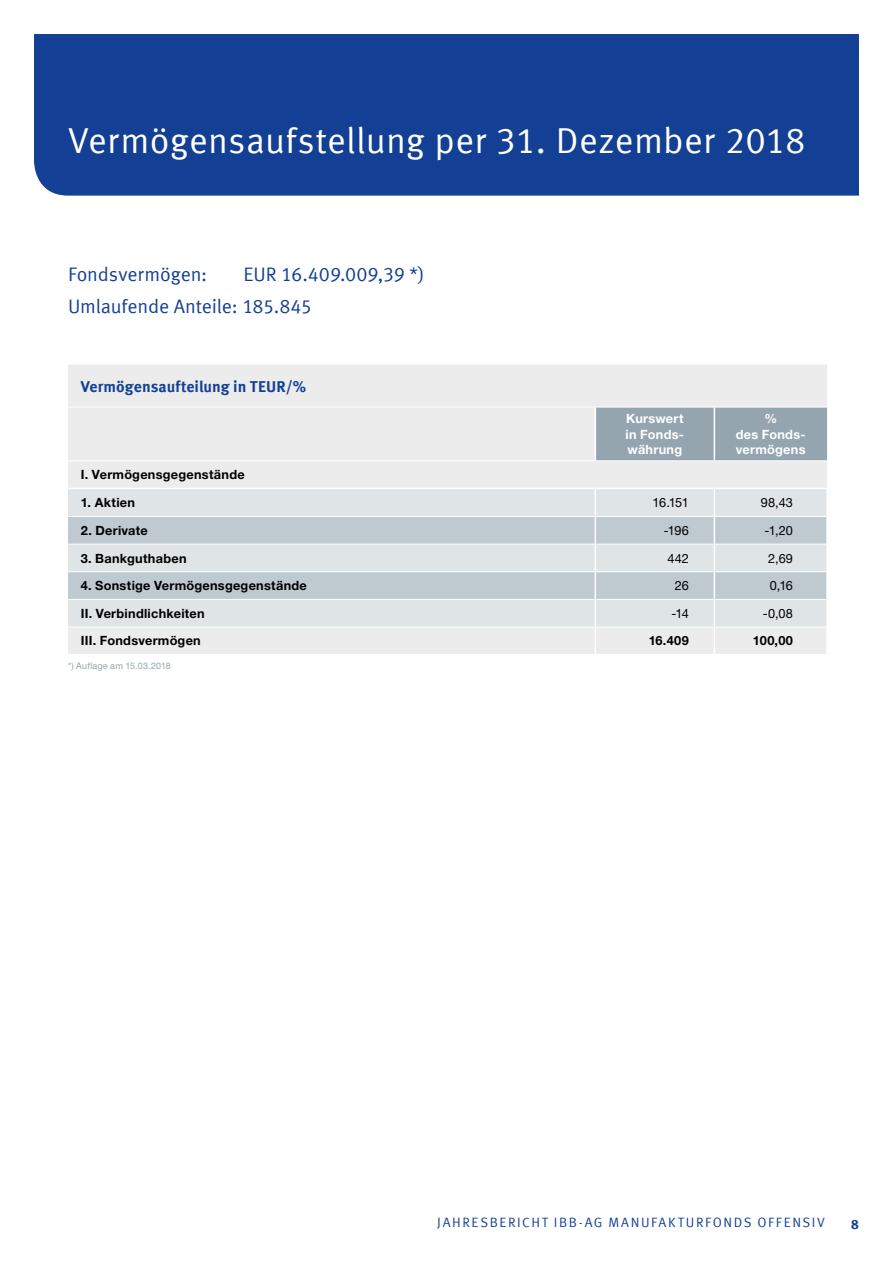
<style>
.page{position:relative;width:893px;height:1263px;background:#fff}
.page>*{position:absolute;margin:0;border:0;box-sizing:border-box;transform-origin:0 0}
.t1{font:36px "Meta Offc Pro Norm";letter-spacing:.01em;color:#fff}
.t2{font:19.5px/32px "Meta Offc Pro Norm";letter-spacing:-.01em;color:#134094}
.t3{font:700 15.75px "Meta Offc Pro";color:#134094}
.t4{font:13.5px "Meta Offc Pro Norm";letter-spacing:.115em;color:#134094}
.t5{font:700 13.5px "Meta Offc Pro";color:#134094}
.t6{font:700 12.75px "Helvetica Neue LTW1 G";letter-spacing:.02em;color:#000}
.t7{font:700 12.75px/15.9px "Helvetica Neue LTW1 G";letter-spacing:.02em;color:#fff;text-align:justify}
.t8{font:12.75px "Helvetica Neue LTW1 G";letter-spacing:-.005em;color:#000}
.t9{font:9px "Helvetica Neue LTW1 G";letter-spacing:.02em;color:#94a5b0}
</style>
<div class="page">
<div style="left:34px;top:34px;width:825px;height:162px;background:#134094"></div>
<div style="left:68px;top:365px;width:759px;height:289px;background:#ececed"></div>
<div style="left:596px;top:408px;width:231px;height:52px;background:#94a5b0"></div>
<div style="left:68px;top:489px;width:758px;height:138px;background:#dfe4e7"></div>
<svg style="left:68px;top:517px;width:758px;height:82px;background:#cad2d7"></svg>
<hr style="left:68px;top:407px;width:527px;height:1px;background:#fff">
<hr style="left:595px;top:407px;width:119px;height:1px;background:#fff">
<hr style="left:714px;top:407px;width:113px;height:1px;background:#fff">
<hr style="left:596px;top:544px;width:118px;height:1px;background:#fff">
<hr style="left:715px;top:544px;width:111px;height:1px;background:#fff">
<hr style="left:596px;top:599px;width:118px;height:1px;background:#fff">
<hr style="left:715px;top:599px;width:111px;height:1px;background:#fff">
<hr style="left:68px;top:460px;width:527px;height:1px;background:#fff">
<hr style="left:595px;top:460px;width:119px;height:1px;background:#fff">
<hr style="left:714px;top:460px;width:113px;height:1px;background:#fff">
<hr style="left:68px;top:516px;width:527px;height:1px;background:#fff">
<hr style="left:596px;top:516px;width:118px;height:1px;background:#fff">
<hr style="left:715px;top:516px;width:111px;height:1px;background:#fff">
<hr style="left:68px;top:544px;width:527px;height:1px;background:#fff">
<hr style="left:68px;top:571px;width:527px;height:1px;background:#fff">
<hr style="left:596px;top:571px;width:118px;height:1px;background:#fff">
<hr style="left:715px;top:571px;width:111px;height:1px;background:#fff">
<hr style="left:68px;top:599px;width:527px;height:1px;background:#fff">
<hr style="left:68px;top:627px;width:527px;height:1px;background:#fff">
<hr style="left:596px;top:627px;width:118px;height:1px;background:#fff">
<hr style="left:715px;top:627px;width:111px;height:1px;background:#fff">
<hr style="left:68px;top:488px;width:527px;height:1px;background:#fff">
<hr style="left:595px;top:488px;width:119px;height:1px;background:#fff">
<hr style="left:714px;top:488px;width:114px;height:1px;background:#fff">
<hr style="left:595px;top:407px;width:1px;height:53px;background:#fff">
<hr style="left:714px;top:407px;width:1px;height:53px;background:#fff">
<svg style="left:595px;top:489px;width:1px;height:165px"></svg>
<svg style="left:714px;top:489px;width:1px;height:165px"></svg>
<hr style="left:826px;top:489px;width:2px;height:27px;background:#fff">
<hr style="left:826px;top:516px;width:2px;height:28px;background:#fff">
<hr style="left:826px;top:544px;width:2px;height:28px;background:#fff">
<hr style="left:826px;top:572px;width:2px;height:27px;background:#fff">
<hr style="left:826px;top:599px;width:2px;height:28px;background:#fff">
<hr style="left:826px;top:627px;width:2px;height:27px;background:#fff">
<h1 class="t1" style="left:68px;top:113px;width:739px">Vermögensaufstellung per 31. Dezember 2018</h1>
<h2 class="t2" style="left:68px;top:257px;width:358px;text-indent:176px">EU R 16.409.009,39 *)<br>U mlaufende Anteile: 185.845</h2>
<h2 class="t2" style="left:68px;top:257px;width:141px">Fondsvermögen:</h2>
<p class="t3" style="left:81px;top:374px;width:227px">Vermögensaufteilung in TEUR/%</p>
<p class="t7" style="left:626px;top:410px;width:60px">Kurswert in Fonds&shy;währung</p>
<p class="t7" style="left:736px;top:410px;width:71px;text-align:center">%<br>des Fonds&shy;vermögens</p>
<p class="t6" style="left:81px;top:467px;width:165px">I. Vermögensgegenstände</p>
<p class="t6" style="left:81px;top:495px;width:56px">1. Aktien</p>
<p class="t8" style="left:653px;top:495px;width:38px">16.151</p>
<p class="t8" style="left:761px;top:495px;width:34px">98,43</p>
<p class="t6" style="left:81px;top:522px;width:69px">2. Derivate</p>
<p class="t8" style="left:664px;top:522px;width:27px">-196</p>
<p class="t8" style="left:764px;top:522px;width:30px">-1,20</p>
<p class="t6" style="left:81px;top:550px;width:107px">3. Bankguthaben</p>
<p class="t8" style="left:667px;top:550px;width:23px">442</p>
<p class="t8" style="left:768px;top:550px;width:26px">2,69</p>
<p class="t6" style="left:81px;top:578px;width:228px">4. Sonstige Vermögensgegenstände</p>
<p class="t8" style="left:675px;top:578px;width:16px">26</p>
<p class="t8" style="left:770px;top:578px;width:25px">0,16</p>
<p class="t6" style="left:81px;top:605px;width:125px">II. Verbindlichkeiten</p>
<p class="t8" style="left:671px;top:605px;width:19px">-14</p>
<p class="t8" style="left:763px;top:605px;width:32px">-0,08</p>
<p class="t6" style="left:81px;top:633px;width:122px">III. Fondsvermögen</p>
<p class="t6" style="left:649px;top:633px;width:42px">16.409</p>
<p class="t6" style="left:753px;top:633px;width:42px">100,00</p>
<p class="t9" style="left:68px;top:660px;width:104px">*) Auflage am 15.03.2018</p>
<p class="t4" style="left:437px;top:1211px;width:223px">JAHRESBERICHT IBB-AG Manufakt</p>
<p class="t4" style="left:686px;top:1211px;width:20px">urfo</p>
<p class="t4" style="left:724px;top:1211px;width:43px">nds offe</p>
<p class="t4" style="left:792px;top:1211px;width:34px">nsiv</p>
<p class="t5" style="left:851px;top:1214px;width:9px">8</p>
</div>
